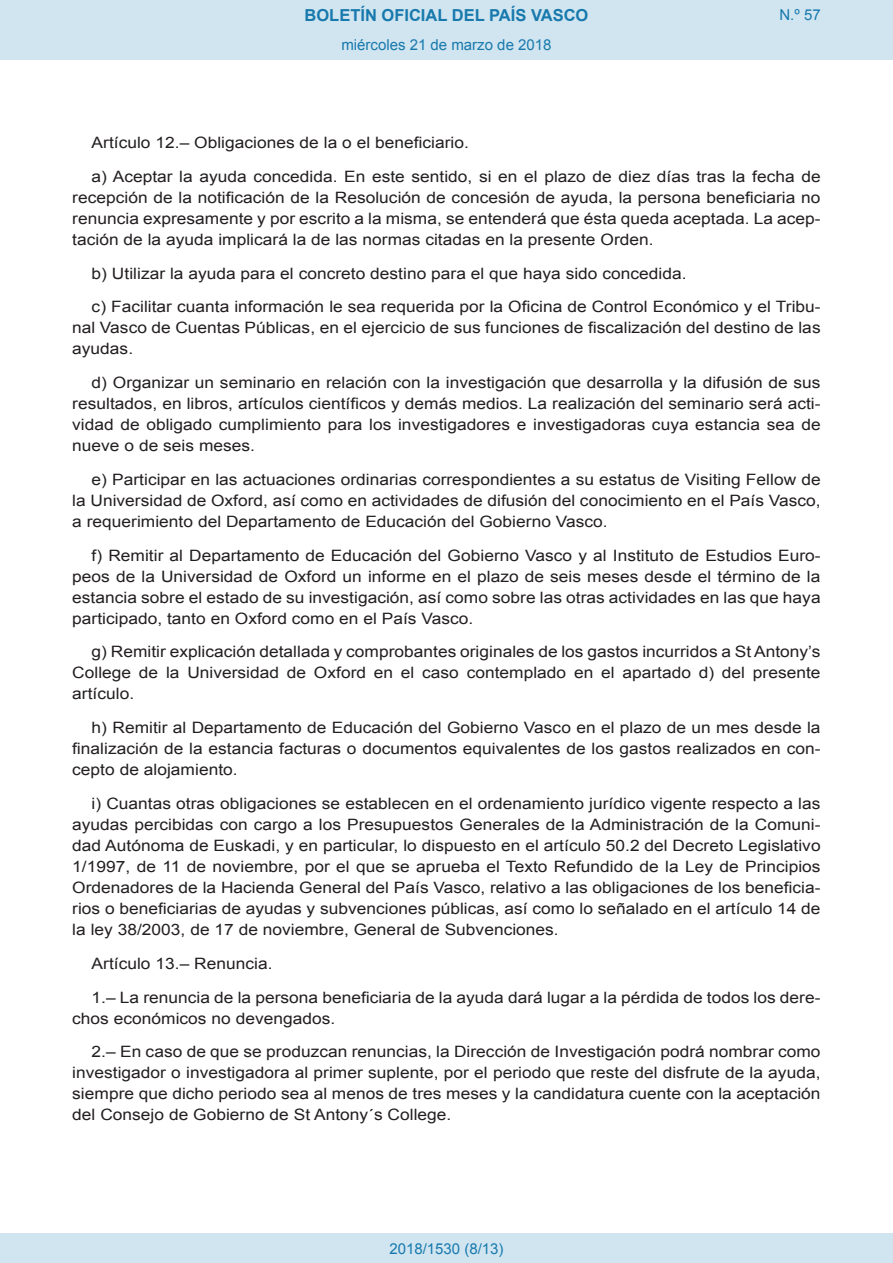
<style>
.page{position:relative;width:893px;height:1263px;background:#fff}
.page>*{position:absolute;margin:0;border:0;box-sizing:border-box;transform-origin:0 0}
.t1{font:700 16.5px "Arial";color:#1879ad}
.BOPVDetalle{font:15.6px/21px "Arial";color:#231f20;text-align:justify;scale:1.11 1}
.Paginacion_Centro{font:15px "Arial";color:#1879ad}
</style>
<div class="page">
<div style="left:0;top:0;width:893px;height:60px;background:#d0e5f0"></div>
<div style="left:0;top:1233px;width:893px;height:30px;background:#d0e5f0"></div>
<p class="t1" style="left:305px;top:4px;width:285px">BOLETÍN OFICIAL DEL PAÍS VASCO</p>
<p class="Paginacion_Centro" style="left:341px;top:35px;width:212px">miércoles 21 de marzo de 2018</p>
<p class="Paginacion_Centro" style="left:779px;top:5px;width:43px">N.º 57</p>
<p class="BOPVDetalle" style="left:92px;top:132px;width:341px">Artículo 12.– Obligaciones de la o el beneficiario.</p>
<p class="BOPVDetalle" style="left:72px;top:166px;width:676px;text-indent:19px">a) Aceptar la ayuda concedida. En este sentido, si en el plazo de diez días tras la fecha de recepción de la notificación de la Resolución de concesión de ayuda, la persona beneficiaria no renuncia expresamente y por escrito a la misma, se entenderá que ésta queda aceptada. La acep&shy;tación de la ayuda implicará la de las normas citadas en la presente Orden.</p>
<p class="BOPVDetalle" style="left:92px;top:263px;width:537px">b) Utilizar la ayuda para el concreto destino para el que haya sido concedida.</p>
<p class="BOPVDetalle" style="left:72px;top:297px;width:676px;text-indent:19px">c) Facilitar cuanta información le sea requerida por la Oficina de Control Económico y el Tribu&shy;nal Vasco de Cuentas Públicas, en el ejercicio de sus funciones de fiscalización del destino de las ayudas.</p>
<p class="BOPVDetalle" style="left:72px;top:372px;width:676px;text-indent:19px">d) Organizar un seminario en relación con la investigación que desarrolla y la difusión de sus resultados, en libros, artículos científicos y demás medios. La realización del seminario será acti&shy;vidad de obligado cumplimiento para los investigadores e investigadoras cuya estancia sea de nueve o de seis meses.</p>
<p class="BOPVDetalle" style="left:72px;top:469px;width:676px;text-indent:19px">e) Participar en las actuaciones ordinarias correspondientes a su estatus de Visiting Fellow de la Universidad de Oxford, así como en actividades de difusión del conocimiento en el País Vasco, a requerimiento del Departamento de Educación del Gobierno Vasco.</p>
<p class="BOPVDetalle" style="left:72px;top:545px;width:676px;text-indent:19px">f) Remitir al Departamento de Educación del Gobierno Vasco y al Instituto de Estudios Euro&shy;peos de la Universidad de Oxford un informe en el plazo de seis meses desde el término de la estancia sobre el estado de su investigación, así como sobre las otras actividades en las que haya participado, tanto en Oxford como en el País Vasco.</p>
<p class="BOPVDetalle" style="left:72px;top:642px;width:676px;text-indent:19px">g) Remitir explicación detallada y comprobantes originales de los gastos incurridos a St Antony’s College de la Universidad de Oxford en el caso contemplado en el apartado d) del presente artículo.</p>
<p class="BOPVDetalle" style="left:72px;top:717px;width:676px;text-indent:19px">h) Remitir al Departamento de Educación del Gobierno Vasco en el plazo de un mes desde la finalización de la estancia facturas o documentos equivalentes de los gastos realizados en con&shy;cepto de alojamiento.</p>
<p class="BOPVDetalle" style="left:72px;top:793px;width:676px;text-indent:19px">i) Cuantas otras obligaciones se establecen en el ordenamiento jurídico vigente respecto a las ayudas percibidas con cargo a los Presupuestos Generales de la Administración de la Comuni&shy;dad Autónoma de Euskadi, y en particular, lo dispuesto en el artículo 50.2 del Decreto Legislativo 1/1997, de 11 de noviembre, por el que se aprueba el Texto Refundido de la Ley de Principios Ordenadores de la Hacienda General del País Vasco, relativo a las obligaciones de los beneficia&shy;rios o beneficiarias de ayudas y subvenciones públicas, así como lo señalado en el artículo 14 de la ley 38/2003, de 17 de noviembre, General de Subvenciones.</p>
<p class="BOPVDetalle" style="left:92px;top:953px;width:164px">Artículo 13.– Renuncia.</p>
<p class="BOPVDetalle" style="left:72px;top:987px;width:676px;text-indent:19px">1.– La renuncia de la persona beneficiaria de la ayuda dará lugar a la pérdida de todos los dere&shy;chos económicos no devengados.</p>
<p class="BOPVDetalle" style="left:72px;top:1041px;width:676px;text-indent:19px">2.– En caso de que se produzcan renuncias, la Dirección de Investigación podrá nombrar como investigador o investigadora al primer suplente, por el periodo que reste del disfrute de la ayuda, siempre que dicho periodo sea al menos de tres meses y la candidatura cuente con la aceptación del Consejo de Gobierno de St Antony´s College.</p>
<p class="Paginacion_Centro" style="left:389px;top:1238px;width:116px">2018/1530 (8/13)</p>
</div>
